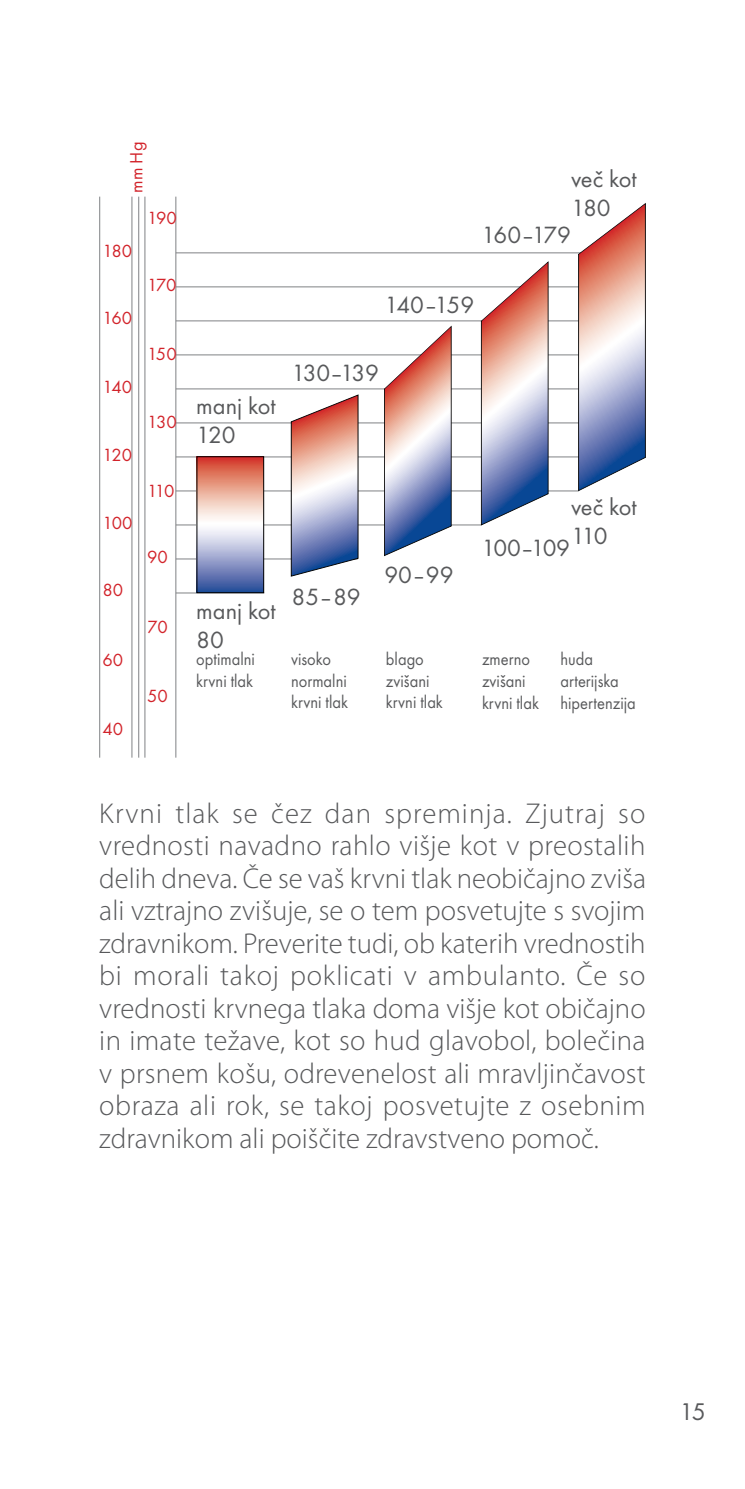
<style>
.page{position:relative;width:745px;height:1489px;background:#fff}
.page>*{position:absolute;margin:0;border:0;box-sizing:border-box;transform-origin:0 0}
.t1{font:300 28.75px/32.5px "Myriad Pro";color:#58595b;text-align:justify}
.t2{font:25px "Futura TEE";color:#58595b}
.t3{font:24.5px/29.2px "Futura TEE";color:#58595b}
.t4{font:24.5px/29.2px "Futura TEE";letter-spacing:-.02em;color:#58595b}
.t5{font:18.25px/22px "Futura TEE";color:#58595b;scale:.9 1}
.t6{font:18.25px "Futura TEE";color:#d2232a}
</style>
<div class="page">
<hr style="left:176px;top:252px;width:405px;height:1px;background:#808285">
<hr style="left:176px;top:286px;width:405px;height:1px;background:#808285">
<hr style="left:176px;top:320px;width:405px;height:1px;background:#808285">
<hr style="left:176px;top:354px;width:405px;height:1px;background:#808285">
<hr style="left:176px;top:388px;width:405px;height:1px;background:#808285">
<hr style="left:176px;top:422px;width:405px;height:1px;background:#808285">
<hr style="left:176px;top:456px;width:405px;height:1px;background:#808285">
<hr style="left:176px;top:490px;width:402px;height:1px;background:#808285">
<hr style="left:176px;top:524px;width:305px;height:1px;background:#808285">
<hr style="left:176px;top:558px;width:181px;height:1px;background:#808285">
<hr style="left:176px;top:592px;width:88px;height:1px;background:#808285">
<svg style="left:198px;top:458px;width:64px;height:133px;background:#c3a7b3"></svg>
<div style="left:196px;top:456px;width:68px;height:137px;border:1px solid #000"></div>
<svg style="left:290px;top:394px;width:68px;height:183px"></svg>
<svg style="left:383px;top:326px;width:68px;height:231px"></svg>
<svg style="left:480px;top:261px;width:68px;height:265px"></svg>
<svg style="left:577px;top:203px;width:68px;height:289px"></svg>
<hr style="left:175px;top:197px;width:1px;height:560px;background:#808285">
<hr style="left:99px;top:197px;width:1px;height:560px;background:#808285">
<hr style="left:131px;top:197px;width:1px;height:560px;background:#808285">
<hr style="left:138px;top:197px;width:1px;height:560px;background:#808285">
<hr style="left:144px;top:197px;width:1px;height:560px;background:#808285">
<p class="t6" style="left:125px;top:193px;width:52px;rotate:-90deg">mm Hg</p>
<p class="t6" style="left:102px;top:239px;width:31px">180</p>
<p class="t6" style="left:102px;top:307px;width:31px">160</p>
<p class="t6" style="left:102px;top:376px;width:31px">140</p>
<p class="t6" style="left:102px;top:444px;width:31px">120</p>
<p class="t6" style="left:102px;top:512px;width:32px">100</p>
<p class="t6" style="left:102px;top:578px;width:22px">80</p>
<p class="t6" style="left:102px;top:649px;width:22px">60</p>
<p class="t6" style="left:102px;top:717px;width:22px">40</p>
<p class="t6" style="left:147px;top:207px;width:31px">190</p>
<p class="t6" style="left:147px;top:274px;width:31px">170</p>
<p class="t6" style="left:147px;top:343px;width:31px">150</p>
<p class="t6" style="left:147px;top:411px;width:31px">130</p>
<p class="t6" style="left:147px;top:479px;width:29px">110</p>
<p class="t6" style="left:147px;top:546px;width:22px">90</p>
<p class="t6" style="left:147px;top:616px;width:22px">70</p>
<p class="t6" style="left:147px;top:685px;width:22px">50</p>
<p class="t3" style="left:570px;top:164px;width:67px">več kot<br>180</p>
<p class="t3" style="left:481px;top:220px;width:91px">160–179</p>
<p class="t3" style="left:384px;top:290px;width:91px">140–159</p>
<p class="t3" style="left:196px;top:390px;width:81px">manj kot<br>120</p>
<p class="t3" style="left:291px;top:358px;width:89px">130–139</p>
<p class="t3" style="left:196px;top:596px;width:81px">manj kot<br>80</p>
<p class="t3" style="left:291px;top:581px;width:71px">85–89</p>
<p class="t3" style="left:384px;top:560px;width:71px">90–99</p>
<p class="t4" style="left:570px;top:492px;width:67px">več kot<br>110</p>
<p class="t3" style="left:481px;top:533px;width:90px">100–109</p>
<p class="t5" style="left:196px;top:647px;width:67px">optimalni krvni tlak</p>
<p class="t5" style="left:291px;top:647px;width:65px">visoko normalni krvni tlak</p>
<p class="t5" style="left:386px;top:647px;width:65px">blago zvišani krvni tlak</p>
<p class="t5" style="left:481px;top:647px;width:65px">zmerno zvišani krvni tlak</p>
<p class="t5" style="left:560px;top:647px;width:85px">huda arterijska hipertenzija</p>
<p class="t1" style="left:99px;top:796px;width:548px">Krvni tlak se čez dan spreminja. Zjutraj so vrednosti navadno rahlo višje kot v preostalih delih dneva. Če se vaš krvni tlak neobičajno zviša ali vztrajno zvišuje, se o tem posvetujte s svojim zdravnikom. Preverite tudi, ob katerih vrednostih bi morali takoj poklicati v ambulanto. Če so vrednosti krvnega tlaka doma višje kot običajno in imate težave, kot so hud glavobol, bolečina v prsnem košu, odrevenelost ali mravljinčavost obraza ali rok, se takoj posvetujte z osebnim zdravnikom ali poiščite zdravstveno pomoč.</p>
<p class="t2" style="left:679px;top:1396px;width:28px">15</p>
</div>
